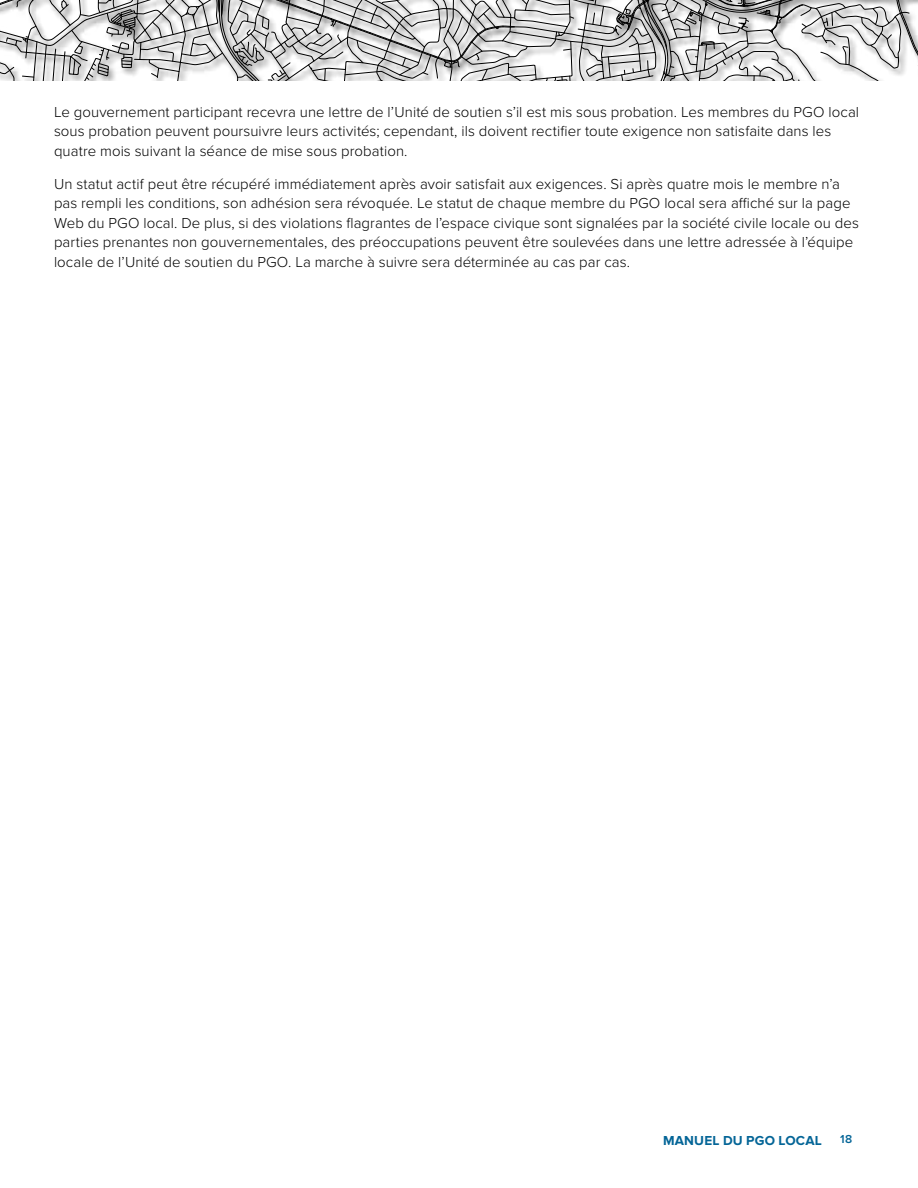
<style>
.page{position:relative;width:918px;height:1188px;background:#fff}
.page>*{position:absolute;margin:0;border:0;box-sizing:border-box;transform-origin:0 0}
.t1{font:300 15px/19.5px "Proxima Nova";letter-spacing:.005em;color:#000}
.t2{font:700 13.5px "Proxima Nova";letter-spacing:.015em;color:#046597}
.t3{font:600 12px "Proxima Nova";color:#046597}
</style>
<div class="page">
<svg style="left:0;top:0;width:918px;height:81px"></svg>
<p class="t1" style="left:54px;top:101px;width:807px">Le gouvernement participant recevra une lettre de l’Unité de soutien s’il est mis sous probation. Les membres du PGO local sous probation peuvent poursuivre leurs activités; cependant, ils doivent rectifier toute exigence non satisfaite dans les quatre mois suivant la séance de mise sous probation.</p>
<p class="t1" style="left:54px;top:173px;width:806px">Un statut actif peut être récupéré immédiatement après avoir satisfait aux exigences. Si après quatre mois le membre n’a pas rempli les conditions, son adhésion sera révoquée. Le statut de chaque membre du PGO local sera affiché sur la page Web du PGO local. De plus, si des violations flagrantes de l’espace civique sont signalées par la société civile locale ou des parties prenantes non gouvernementales, des préoccupations peuvent être soulevées dans une lettre adressée à l’équipe locale de l’Unité de soutien du PGO. La marche à suivre sera déterminée au cas par cas.</p>
<p class="t2" style="left:663px;top:1132px;width:160px">MANUEL DU PGO LOCAL</p>
<p class="t3" style="left:840px;top:1133px;width:13px">18</p>
</div>
